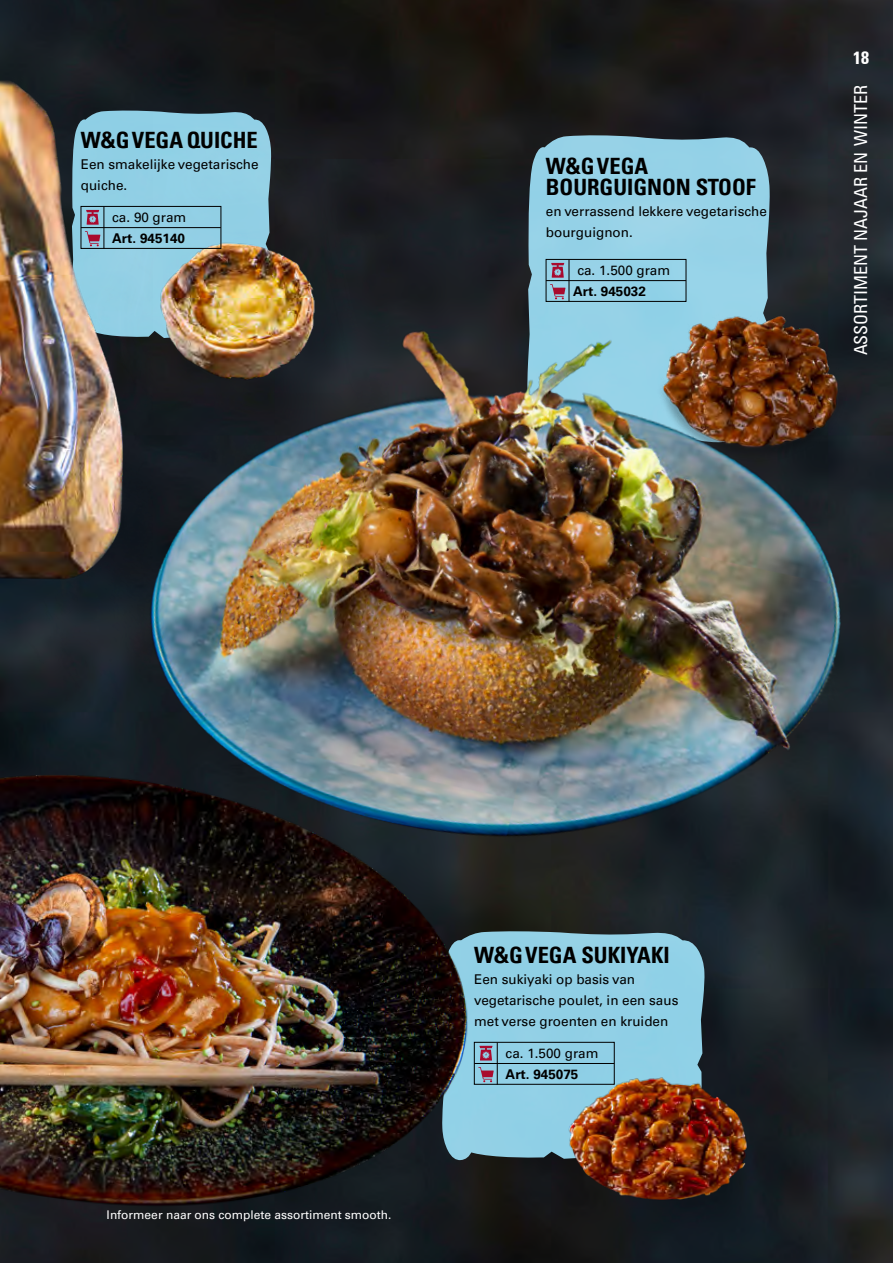
<style>
.page{position:relative;width:893px;height:1263px;background:#fff}
.page>*{position:absolute;margin:0;border:0;box-sizing:border-box;transform-origin:0 0}
.t1{font:700 condensed 22.5px/21px "Univers";color:#000}
.t2{font:condensed 18px "Univers";color:#fff}
.t3{font:700 condensed 18px "Univers";color:#fff}
.t4{font:13.5px/21px "Univers";color:#000}
.t5{font:700 13.5px "Univers";color:#000}
.t6{font:12px "Univers";color:#fff}
</style>
<div class="page">
<img style="left:153px;top:0;width:740px;height:1263px">
<img style="left:0;top:985px;width:545px;height:278px">
<img style="left:0;top:0;width:153px;height:145px">
<img style="left:0;top:145px;width:893px;height:840px">
<img style="left:71px;top:22px;width:318px;height:475px">
<img style="left:533px;top:1048px;width:265px;height:175px">
<img style="left:71px;top:110px;width:200px;height:231px">
<svg style="left:527px;top:135px;width:243px;height:308px;background:#8fc1cf"></svg>
<svg style="left:442px;top:931px;width:263px;height:231px;background:#84a5b0"></svg>
<img style="left:651px;top:280px;width:201px;height:201px">
<h1 class="t1" style="left:81px;top:129px;width:178px">W&amp;G VEGA QUICHE</h1>
<p class="t4" style="left:81px;top:154px;width:179px">Een smakelijke vegetarische quiche.</p>
<p class="t4" style="left:112px;top:207px;width:76px">ca. 90 gram</p>
<p class="t5" style="left:112px;top:230px;width:74px">Art. 945140</p>
<h1 class="t1" style="left:546px;top:155px;width:211px">W&amp;G VEGA<br>BOURGUIGNON STOOF</h1>
<p class="t4" style="left:546px;top:201px;width:223px">en verrassend lekkere vegetarische bourguignon.</p>
<p class="t4" style="left:577px;top:260px;width:94px">ca. 1.500 gram</p>
<p class="t5" style="left:573px;top:283px;width:74px">Art. 945032</p>
<h2 class="t3" style="left:853px;top:47px;width:17px">18</h2>
<h2 class="t2" style="left:849px;top:355px;width:272px;rotate:-90deg">ASSORTIMENT NAJAAR EN WINTER</h2>
<p class="t6" style="left:107px;top:1208px;width:286px">Informeer naar ons complete assortiment smooth.</p>
<h1 class="t1" style="left:474px;top:944px;width:197px">W&amp;G VEGA SUKIYAKI</h1>
<p class="t4" style="left:474px;top:968px;width:206px">Een sukiyaki op basis van vegetarische poulet, in een saus met verse groenten en kruiden</p>
<p class="t4" style="left:506px;top:1043px;width:94px">ca. 1.500 gram</p>
<p class="t5" style="left:506px;top:1066px;width:74px">Art. 945075</p>
</div>
